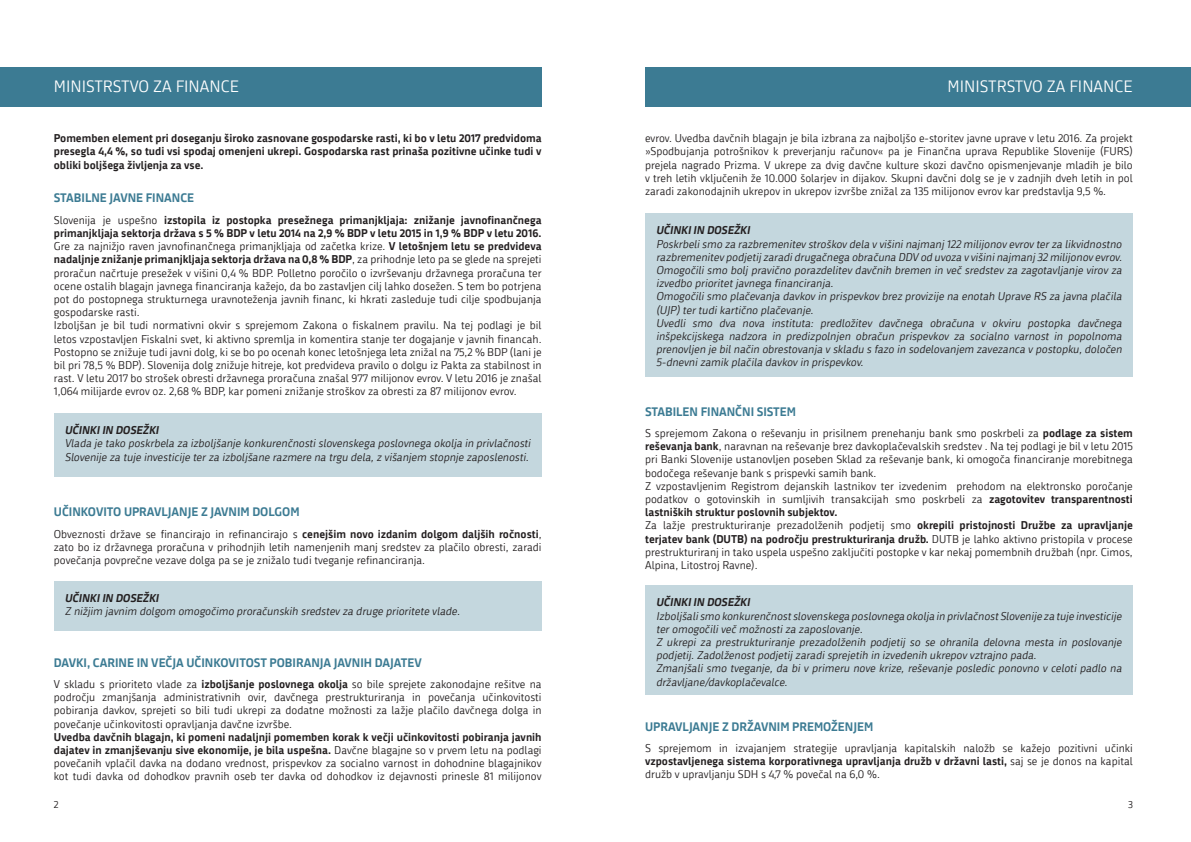
<style>
.page{position:relative;width:1191px;height:842px;background:#fff}
.page>*{position:absolute;margin:0;border:0;box-sizing:border-box;transform-origin:0 0}
.t1{font:16px "Republika";color:#fff}
.t2{font:700 12px "Republika";color:#3c7b93}
.t3{font:11px/13.2px "Republika";color:#231f20;text-align:justify}
.t4{font:italic 11px/13.2px "Republika";color:#231f20}
.t5{font:700 11px/13.2px "Republika";color:#231f20;text-align:justify}
.t6{font:italic 700 11px "Republika";color:#231f20}
.t7{font:10px "Republika";color:#231f20}
.s1{font-weight:700}
</style>
<div class="page">
<div style="left:54px;top:413px;width:487px;height:64px;background:#c4d7de"></div>
<div style="left:0;top:67px;width:541px;height:40px;background:#3c7b93"></div>
<div style="left:54px;top:581px;width:487px;height:50px;background:#c4d7de"></div>
<div style="left:645px;top:213px;width:487px;height:163px;background:#c4d7de"></div>
<div style="left:645px;top:67px;width:546px;height:40px;background:#3c7b93"></div>
<div style="left:645px;top:585px;width:487px;height:110px;background:#c4d7de"></div>
<p class="t1" style="left:54px;top:75px;width:187px">MINISTRSTVO ZA FINANCE</p>
<p class="t5" style="left:54px;top:131px;width:489px">Pomemben element pri doseganju široko zasnovane gospodarske rasti, ki bo v letu 2017 predvidoma presegla 4,4 %, so tudi vsi spodaj omenjeni ukrepi. Gospodarska rast prinaša pozitivne učinke tudi v obliki boljšega življenja za vse.</p>
<p class="t2" style="left:54px;top:189px;width:142px">STABILNE JAVNE FINANCE</p>
<p class="t3" style="left:54px;top:213px;width:489px">Slovenija je uspešno <span class="s1">izstopila iz postopka presežnega primanjkljaja: znižanje javnofinančnega primanjkljaja sektorja država s 5 % BDP v letu 2014 na 2,9 % BDP v letu 2015 in 1,9 % BDP v letu 2016.<br></span>Gre za najnižjo raven javnofinančnega primanjkljaja od začetka krize. <span class="s1">V letošnjem letu se predvideva nadaljnje znižanje primanjkljaja sektorja država na 0,8 % BDP</span>, za prihodnje leto pa se glede na sprejeti proračun načrtuje presežek v višini 0,4 % BDP. Polletno poročilo o izvrševanju državnega proračuna ter ocene ostalih blagajn javnega financiranja kažejo, da bo zastavljen cilj lahko dosežen. S tem bo potrjena pot do postopnega strukturnega uravnoteženja javnih financ, ki hkrati zasleduje tudi cilje spodbujanja gospodarske rasti.</p>
<p class="t3" style="left:54px;top:318px;width:489px">Izboljšan je bil tudi normativni okvir s sprejemom Zakona o fiskalnem pravilu. Na tej podlagi je bil letos vzpostavljen Fiskalni svet, ki aktivno spremlja in komentira stanje ter dogajanje v javnih financah.<br>Postopno se znižuje tudi javni dolg, ki se bo po ocenah konec letošnjega leta znižal na 75,2 % BDP (lani je bil pri 78,5 % BDP). Slovenija dolg znižuje hitreje, kot predvideva pravilo o dolgu iz Pakta za stabilnost in rast. V letu 2017 bo strošek obresti državnega proračuna znašal 977 milijonov evrov. V letu 2016 je znašal 1,064 milijarde evrov oz. 2,68 % BDP, kar pomeni znižanje stroškov za obresti za 87 milijonov evrov.</p>
<p class="t6" style="left:65px;top:422px;width:98px">UČINKIIN DOSEŽKI</p>
<p class="t4" style="left:65px;top:436px;width:469px">Vlada je tako poskrbela za izboljšanje konkurenčnostislovenskega poslovnega okolja in privlačnosti<br>Slovenije za tuje investicije terza izboljšane razmere na trgu dela,z višanjem stopnje zaposlenosti.</p>
<p class="t2" style="left:54px;top:503px;width:247px">UČINKOVITO UPRAVLJANJE Z JAVNIM DOLGOM</p>
<p class="t3" style="left:54px;top:527px;width:489px">Obveznosti države se financirajo in refinancirajo s <span class="s1">cenejšim novo izdanim dolgom daljših ročnosti</span>, zato bo iz državnega proračuna v prihodnjih letih namenjenih manj sredstev za plačilo obresti, zaradi povečanja povprečne vezave dolga pa se je znižalo tudi tveganje refinanciranja.</p>
<p class="t6" style="left:65px;top:590px;width:98px">UČINKIIN DOSEŽKI</p>
<p class="t4" style="left:65px;top:604px;width:399px">Z nižjim javnim dolgom omogočimo proračunskih sredstev za druge prioritete vlade.</p>
<p class="t2" style="left:54px;top:653px;width:369px">DAVKI, CARINE IN VEČJA UČINKOVITOST POBIRANJA JAVNIH DAJATEV</p>
<p class="t3" style="left:54px;top:677px;width:489px">V skladu s prioriteto vlade za <span class="s1">izboljšanje poslovnega okolja</span> so bile sprejete zakonodajne rešitve na področju zmanjšanja administrativnih ovir, davčnega prestrukturiranja in povečanja učinkovitosti pobiranja davkov, sprejeti so bili tudi ukrepi za dodatne možnosti za lažje plačilo davčnega dolga in povečanje učinkovitosti opravljanja davčne izvršbe.</p>
<p class="t3" style="left:54px;top:730px;width:489px"><span class="s1">Uvedba davčnih blagajn, ki pomeni nadaljnji pomemben korak k večji učinkovitosti pobiranja javnih dajatev in zmanjševanju sive ekonomije, je bila uspešna.</span> Davčne blagajne so v prvem letu na podlagi povečanih vplačil davka na dodano vrednost, prispevkov za socialno varnost in dohodnine blagajnikov kot tudi davka od dohodkov pravnih oseb ter davka od dohodkov iz dejavnosti prinesle 81 milijonov</p>
<p class="t1" style="left:947px;top:75px;width:187px">MINISTRSTVO ZA FINANCE</p>
<p class="t3" style="left:645px;top:131px;width:489px">evrov. Uvedba davčnih blagajn je bila izbrana za najboljšo e-storitev javne uprave v letu 2016. Za projekt »Spodbujanja potrošnikov k preverjanju računov« pa je Finančna uprava Republike Slovenije (FURS) prejela nagrado Prizma. V ukrepe za dvig davčne kulture skozi davčno opismenjevanje mladih je bilo v treh letih vključenih že 10.000 šolarjev in dijakov. Skupni davčni dolg se je v zadnjih dveh letih in pol zaradi zakonodajnih ukrepov in ukrepov izvršbe znižal za 135 milijonov evrov kar predstavlja 9,5 %.</p>
<p class="t6" style="left:656px;top:222px;width:98px">UČINKIIN DOSEŽKI</p>
<p class="t4" style="left:656px;top:236px;width:469px">Poskrbelismo za razbremenitev stroškov dela v višininaj manj 122 milijonov evrov terza likvidnostno razbremenitev podjetij zaradidrugačnega obračuna DDV od uvoza v višininaj manj 32 milijonov evrov.</p>
<p class="t4" style="left:656px;top:263px;width:469px">Omogočili smo bolj pravično porazdelitev davčnih bremen in več sredstev za zagotavljanje virov za izvedbo prioritetjavnega financiranja.</p>
<p class="t4" style="left:656px;top:289px;width:469px">Omogočilismo plačevanja davkov in prispevkov brez provizije na enotah Uprave RS za javna plačila (UJ P)tertudikartično plačevanje.</p>
<p class="t4" style="left:656px;top:316px;width:469px;text-align:justify">Uvedli smo dva nova instituta: predložitev davčnega obračuna v okviru postopka davčnega inšpekcijskega nadzora in predizpolnjen obračun prispevkov za socialno varnost in popolnoma prenovljen je bilnačin obrestovanja v skladu s fazo in sodelovanjem zavezanca v postopku,določen 5-dnevnizamik plačila davkov in prispevkov.</p>
<p class="t2" style="left:645px;top:402px;width:152px">STABILEN FINANČNI SISTEM</p>
<p class="t3" style="left:645px;top:426px;width:489px">S sprejemom Zakona o reševanju in prisilnem prenehanju bank smo poskrbeli za <span class="s1">podlage za sistem reševanja bank</span>, naravnan na reševanje brez davkoplačevalskih sredstev . Na tej podlagi je bil v letu 2015 pri Banki Slovenije ustanovljen poseben Sklad za reševanje bank, ki omogoča financiranje morebitnega bodočega reševanje bank s prispevki samih bank.</p>
<p class="t3" style="left:645px;top:479px;width:489px">Z vzpostavljenim Registrom dejanskih lastnikov ter izvedenim prehodom na elektronsko poročanje podatkov o gotovinskih in sumljivih transakcijah smo poskrbeli za <span class="s1">zagotovitev transparentnosti lastniških struktur poslovnih subjektov.</span></p>
<p class="t3" style="left:645px;top:518px;width:489px">Za lažje prestrukturiranje prezadolženih podjetij smo <span class="s1">okrepili pristojnosti Družbe za upravljanje terjatev bank (DUTB) na področju prestrukturiranja družb.</span> DUTB je lahko aktivno pristopila v procese prestrukturiranj in tako uspela uspešno zaključiti postopke v kar nekaj pomembnih družbah (npr. Cimos, Alpina, Litostroj Ravne).</p>
<p class="t6" style="left:656px;top:594px;width:98px">UČINKIIN DOSEŽKI</p>
<p class="t4" style="left:656px;top:609px;width:469px">Izboljšalismo konkurenčnostslovenskega poslovnega okolja in privlačnostSlovenije za tuje investicije teromogočiliveč možnostiza zaposlovanje.</p>
<p class="t4" style="left:656px;top:635px;width:469px">Z ukrepi za prestrukturiranje prezadolženih podjetij so se ohranila delovna mesta in poslovanje podjetij.Zadolženostpodjetij zaradisprejetih in izvedenih ukrepov vztraj no pada.</p>
<p class="t4" style="left:656px;top:661px;width:469px">Zmanjšali smo tveganje, da bi v primeru nove krize, reševanje posledic ponovno v celoti padlo na državljane/davkoplačevalce.</p>
<p class="t2" style="left:645px;top:717px;width:230px">UPRAVLJANJE Z DRŽAVNIM PREMOŽENJEM</p>
<p class="t3" style="left:645px;top:741px;width:489px">S sprejemom in izvajanjem strategije upravljanja kapitalskih naložb se kažejo pozitivni učinki <span class="s1">vzpostavljenega sistema korporativnega upravljanja družb v državni lasti,</span> saj se je donos na kapital družb v upravljanju SDH s 4,7 % povečal na 6,0 %.</p>
<p class="t7" style="left:54px;top:798px;width:6px">2</p>
<p class="t7" style="left:1128px;top:798px;width:6px">3</p>
</div>
